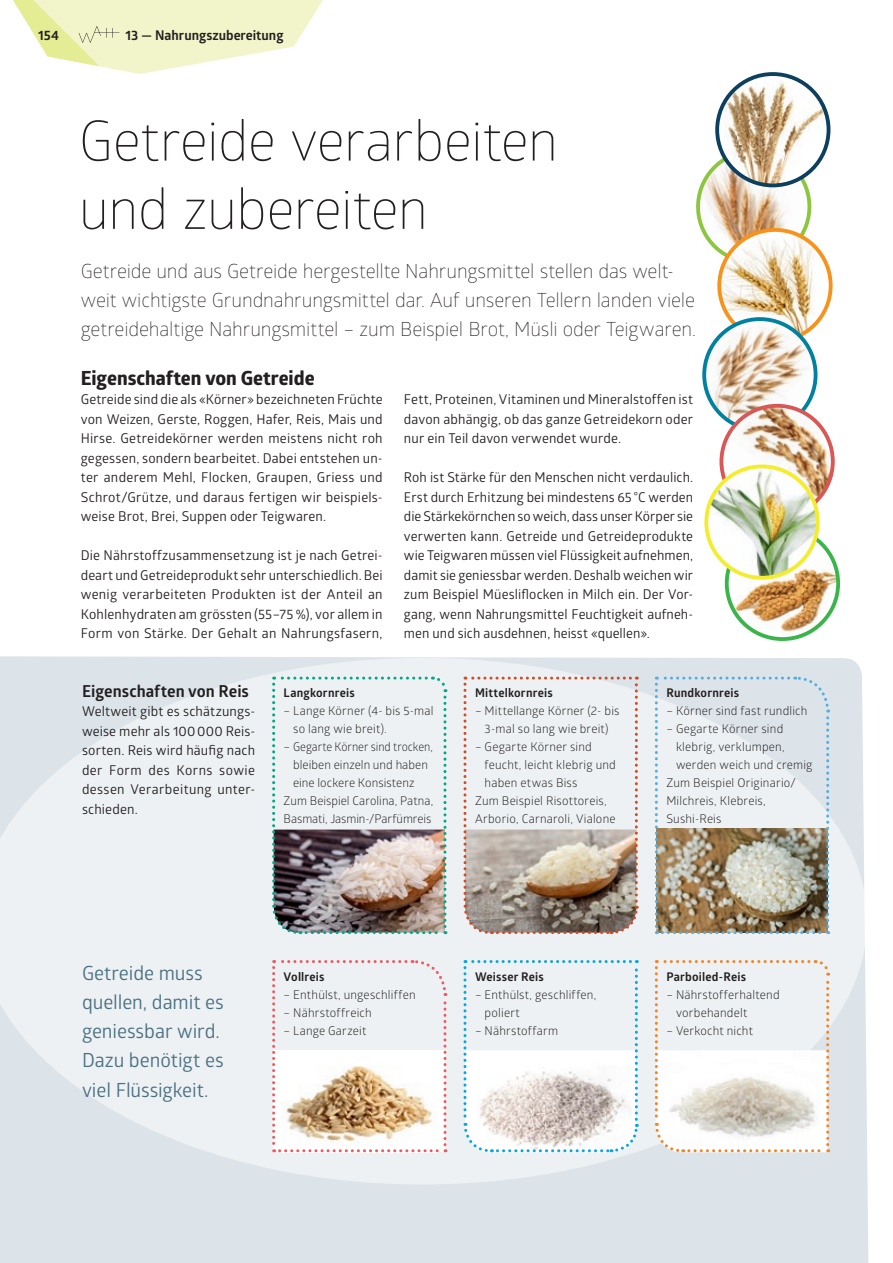
<style>
.page{position:relative;width:893px;height:1263px;background:#fff}
.page>*{position:absolute;margin:0;border:0;box-sizing:border-box;transform-origin:0 0}
.t1{font:300 55.5px/68.2px "Glober";letter-spacing:-.015em;color:#231f20}
.t2{font:300 19.5px/29.2px "Glober";letter-spacing:-.01em;color:#231f20}
.t3{font:19.5px/29.2px "Glober";letter-spacing:-.005em;color:#4b7182}
.t4{font:700 19.5px "Globerx";color:#231f20}
.t5{font:700 16.5px "Glober";color:#231f20}
.t6{font:13.5px/19.5px "Glober";letter-spacing:.01em;color:#231f20;text-align:justify}
.t7{font:700 13.5px "Glober";color:#231f20}
.t8{font:12px/18px "Glober";letter-spacing:.015em;color:#231f20}
.t9{font:700 12px "Glober";letter-spacing:.015em;color:#231f20}
.t10{font:12px "Glober";letter-spacing:-.005em;color:#231f20}
</style>
<div class="page">
<div style="left:0;top:656px;width:869px;height:607px;background:#dce4ea"></div>
<svg style="left:0;top:658px;width:867px;height:526px;background:#e7edf0"></svg>
<svg style="left:727px;top:528px;width:111px;height:111px"></svg>
<img style="left:731px;top:560px;width:107px;height:76px">
<div style="left:725px;top:526px;width:115px;height:115px;border:4px solid #3ab54a;border-radius:50%"></div>
<svg style="left:696px;top:162px;width:117px;height:104px"></svg>
<img style="left:719px;top:230px;width:112px;height:111px;border-radius:56px">
<div style="left:717px;top:228px;width:116px;height:115px;border:4px solid #f7931d;border-radius:50%"></div>
<img style="left:704px;top:319px;width:112px;height:98px">
<div style="left:702px;top:317px;width:115px;height:115px;border:4px solid #0081a2;border-radius:50%"></div>
<img style="left:721px;top:406px;width:112px;height:97px">
<div style="left:719px;top:404px;width:116px;height:115px;border:4px solid #d95754;border-radius:50%"></div>
<img style="left:706px;top:466px;width:112px;height:112px;border-radius:56px">
<div style="left:704px;top:464px;width:116px;height:116px;border:4px solid #f4ed2f;border-radius:50%"></div>
<img style="left:717px;top:79px;width:111px;height:106px">
<div style="left:715px;top:72px;width:115px;height:115px;border:4px solid #0d3f5e;border-radius:50%"></div>
<svg style="left:271px;top:675px;width:176px;height:261px;background:#c8c5c6"></svg>
<svg style="left:462px;top:677px;width:177px;height:259px;background:#d1ccc8"></svg>
<svg style="left:655px;top:675px;width:175px;height:259px;background:#c7c6c0"></svg>
<svg style="left:653px;top:958px;width:177px;height:196px"></svg>
<svg style="left:462px;top:960px;width:177px;height:194px"></svg>
<svg style="left:272px;top:958px;width:176px;height:194px"></svg>
<svg style="left:13px;top:0;width:310px;height:74px"></svg>
<p class="t7" style="left:38px;top:26px;width:22px">154</p>
<p class="t7" style="left:125px;top:26px;width:160px">13 — Nahrungszubereitung</p>
<h1 class="t1" style="left:79px;top:104px;width:481px">Getreide verarbeiten und zubereiten</h1>
<h2 class="t2" style="left:81px;top:255px;width:617px">Getreide und aus Getreide hergestellte Nahrungsmittel stellen das welt&shy;weit wichtigste Grundnahrungsmittel dar. Auf unseren Tellern landen viele getreidehaltige Nahrungsmittel – zum Beispiel Brot, Müsli oder Teigwaren.</h2>
<h2 class="t4" style="left:81px;top:364px;width:235px">Eigenschaften von Getreide</h2>
<p class="t6" style="left:81px;top:389px;width:303px">Getreide sind die als «Körner» bezeichneten Früchte von Weizen, Gerste, Roggen, Hafer, Reis, Mais und Hirse. Getreidekörner werden meistens nicht roh gegessen, sondern bearbeitet. Dabei entstehen un&shy;ter anderem Mehl, Flocken, Graupen, Griess und Schrot/Grütze, und daraus fertigen wir beispiels&shy;weise Brot, Brei, Suppen oder Teigwaren.</p>
<p class="t6" style="left:81px;top:545px;width:303px">Die Nährstoffzusammensetzung ist je nach Getrei&shy;deart und Getreideprodukt sehr unterschiedlich. Bei wenig verarbeiteten Produkten ist der Anteil an Kohlenhydraten am grössten (55–75 %), vor allem in Form von Stärke. Der Gehalt an Nahrungsfasern,</p>
<p class="t6" style="left:404px;top:389px;width:291px">Fett, Proteinen, Vitaminen und Mineralstoffen ist davon abhängig, ob das ganze Getreidekorn oder nur ein Teil davon verwendet wurde.</p>
<p class="t6" style="left:404px;top:467px;width:291px">Roh ist Stärke für den Menschen nicht verdaulich.<br>Erst durch Erhitzung bei mindestens 65°C werden die Stärkekörnchen so weich, dass unser Körper sie verwerten kann. Getreide und Getreideprodukte wie Teigwaren müssen viel Flüssigkeit aufnehmen, damit sie geniessbar werden. Deshalb weichen wir zum Beispiel Müesliflocken in Milch ein. Der Vor&shy;gang, wenn Nahrungsmittel Feuchtigkeit aufneh&shy;men und sich ausdehnen, heisst «quellen».</p>
<p class="t5" style="left:82px;top:679px;width:168px">Eigenschaften von Reis</p>
<p class="t6" style="left:82px;top:701px;width:175px">Weltweit gibt es schätzungs&shy;weise mehr als 100000 Reis&shy;sorten. Reis wird häufig nach der Form des Korns sowie dessen Verarbeitung unter&shy;schieden.</p>
<p class="t9" style="left:284px;top:684px;width:73px">Langkornreis</p>
<p class="t8" style="left:293px;top:701px;width:142px;text-indent:-10px">– Lange Körner (4- bis 5-mal so lang wie breit).</p>
<p class="t8" style="left:284px;top:737px;width:151px">– Gegarte Körner sind trocken,</p>
<p class="t8" style="left:293px;top:755px;width:137px">bleiben einzeln und haben</p>
<p class="t8" style="left:293px;top:773px;width:123px">eine lockere Konsistenz</p>
<p class="t8" style="left:284px;top:791px;width:151px">Zum Beispiel Carolina, Patna,</p>
<p class="t10" style="left:284px;top:810px;width:149px">Basmati, Jasmin-/Parfümreis</p>
<p class="t9" style="left:475px;top:684px;width:79px">Mittelkornreis</p>
<p class="t8" style="left:475px;top:701px;width:146px;text-align:center">– Mittellange Körner (2- bis<br>3-mal so lang wie breit)</p>
<p class="t8" style="left:475px;top:737px;width:118px">– Gegarte Körner sind</p>
<p class="t8" style="left:485px;top:755px;width:133px">feucht, leicht klebrig und</p>
<p class="t8" style="left:485px;top:773px;width:94px">haben etwas Biss</p>
<p class="t8" style="left:475px;top:791px;width:133px">Zum Beispiel Risottoreis,</p>
<p class="t8" style="left:475px;top:809px;width:142px">Arborio, Carnaroli, Vialone</p>
<p class="t9" style="left:666px;top:684px;width:74px">Rundkornreis</p>
<p class="t8" style="left:666px;top:701px;width:143px">– Körner sind fast rundlich</p>
<p class="t8" style="left:666px;top:719px;width:118px">– Gegarte Körner sind</p>
<p class="t8" style="left:676px;top:737px;width:110px">klebrig, verklumpen,</p>
<p class="t8" style="left:676px;top:755px;width:138px">werden weich und cremig</p>
<p class="t8" style="left:666px;top:773px;width:131px">Zum Beispiel Originario/</p>
<p class="t8" style="left:666px;top:791px;width:101px">Milchreis, Klebreis,</p>
<p class="t8" style="left:666px;top:809px;width:57px">Sushi-Reis</p>
<h2 class="t3" style="left:82px;top:957px;width:143px">Getreide muss quellen, damit es geniessbar wird.<br>Dazu benötigt es viel Flüssigkeit.</h2>
<p class="t9" style="left:284px;top:968px;width:42px">Vollreis</p>
<p class="t8" style="left:284px;top:985px;width:133px">– Enthülst, ungeschliffen</p>
<p class="t8" style="left:284px;top:1003px;width:90px">– Nährstoffreich</p>
<p class="t8" style="left:284px;top:1021px;width:84px">– Lange Garzeit</p>
<p class="t9" style="left:475px;top:968px;width:70px">Weisser Reis</p>
<p class="t8" style="left:485px;top:985px;width:113px;text-indent:-10px">– Enthülst, geschliffen, poliert</p>
<p class="t8" style="left:475px;top:1021px;width:85px">– Nährstoffarm</p>
<p class="t9" style="left:666px;top:968px;width:81px">Parboiled-Reis</p>
<p class="t8" style="left:676px;top:985px;width:105px;text-indent:-10px">– Nährstofferhaltend vorbehandelt</p>
<p class="t8" style="left:666px;top:1021px;width:88px">– Verkocht nicht</p>
</div>
